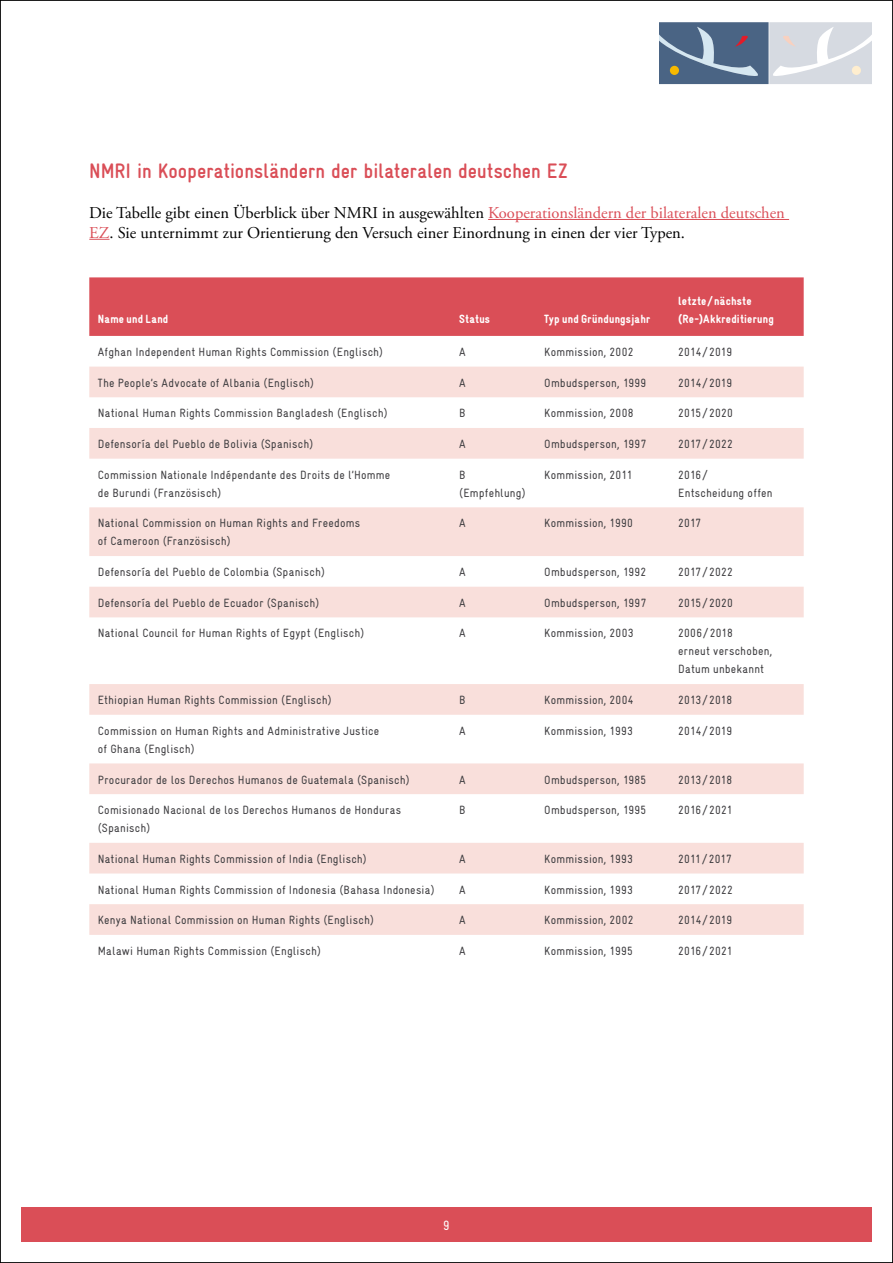
<style>
.page{position:relative;width:893px;height:1263px;background:#fff}
.page>*{position:absolute;margin:0;border:0;box-sizing:border-box;transform-origin:0 0}
.Headline_-_H2_nicht{font:700 condensed 21px "Gravur";color:#da4e57}
.Text{font:16.5px/19.8px "Adobe Garamond Pro";color:#000}
.t1{font:condensed 13.5px "Gravur";color:#fff}
.Tabelle_Body{font:condensed 12px/18px "Gravur";letter-spacing:.02em;color:#3e3d40}
.Tabelle_Head{font:900 condensed 12px/18px "Gravur";letter-spacing:.02em;color:#fff}
.Tabelle_Body-2{font:condensed 12px "Gravur";color:#3e3d40}
.s1{color:#da4e57}
</style>
<div class="page">
<div style="left:21px;top:1208px;width:851px;height:34px;background:#da4e57"></div>
<svg style="left:659px;top:22px;width:213px;height:62px;background:#99a7b8"></svg>
<div style="left:852px;top:66px;width:9px;height:9px;background:#ffeecf;border-radius:50%"></div>
<hr style="left:488px;top:219px;width:301px;height:1px;background:#da4e57">
<svg style="left:89px;top:239px;width:21px;height:1px"></svg>
<div style="left:89px;top:277px;width:715px;height:59px;background:#da4e57"></div>
<svg style="left:89px;top:367px;width:715px;height:568px"></svg>
<h2 class="Headline_-_H2_nicht" style="left:89px;top:159px;width:480px">NMRI in Kooperationsländern der bilateralen deutschen EZ</h2>
<p class="Text" style="left:89px;top:203px;width:697px">Die Tabelle gibt einen Überblick über NMRI in ausgewählten <span class="s1">Kooperationsländern der bilateralen deutschen<br>EZ</span>. Sie unternimmt zur Orientierung den Versuch einer Einordnung in einen der vier Typen.</p>
<p class="Tabelle_Head" style="left:98px;top:310px;width:72px">Name und Land</p>
<p class="Tabelle_Head" style="left:459px;top:310px;width:32px">Status</p>
<p class="Tabelle_Head" style="left:544px;top:310px;width:107px">Typ und Gründungsjahr</p>
<p class="Tabelle_Head" style="left:678px;top:292px;width:97px">letzte/nächste (Re-)Akkreditierung</p>
<p class="Tabelle_Body" style="left:98px;top:343px;width:287px">Afghan Independent Human Rights Commission (Englisch)</p>
<p class="Tabelle_Body" style="left:459px;top:343px;width:8px">A</p>
<p class="Tabelle_Body" style="left:544px;top:343px;width:91px">Kommission, 2002</p>
<p class="Tabelle_Body-2" style="left:678px;top:345px;width:55px">2014 / 2019</p>
<p class="Tabelle_Body" style="left:98px;top:374px;width:218px">The People’s Advocate of Albania (Englisch)</p>
<p class="Tabelle_Body" style="left:459px;top:374px;width:8px">A</p>
<p class="Tabelle_Body" style="left:544px;top:374px;width:104px">Ombudsperson, 1999</p>
<p class="Tabelle_Body-2" style="left:678px;top:376px;width:55px">2014 / 2019</p>
<p class="Tabelle_Body" style="left:98px;top:404px;width:291px">National Human Rights Commission Bangladesh (Englisch)</p>
<p class="Tabelle_Body" style="left:459px;top:404px;width:8px">B</p>
<p class="Tabelle_Body" style="left:544px;top:404px;width:91px">Kommission, 2008</p>
<p class="Tabelle_Body" style="left:678px;top:404px;width:56px">2015/2020</p>
<p class="Tabelle_Body" style="left:98px;top:435px;width:217px">Defensoría del Pueblo de Bolivia (Spanisch)</p>
<p class="Tabelle_Body" style="left:459px;top:435px;width:8px">A</p>
<p class="Tabelle_Body" style="left:544px;top:435px;width:104px">Ombudsperson, 1997</p>
<p class="Tabelle_Body" style="left:678px;top:435px;width:56px">2017/2022</p>
<p class="Tabelle_Body" style="left:98px;top:466px;width:294px">Commission Nationale Indépendante des Droits de l’Homme de Burundi (Französisch)</p>
<p class="Tabelle_Body" style="left:459px;top:466px;width:68px">B (Empfehlung)</p>
<p class="Tabelle_Body" style="left:544px;top:466px;width:90px">Kommission, 2011</p>
<p class="Tabelle_Body" style="left:678px;top:466px;width:96px">2016 /<br>Entscheidung offen</p>
<p class="Tabelle_Body" style="left:98px;top:514px;width:264px">National Commission on Human Rights and Freedoms of Cameroon (Französisch)</p>
<p class="Tabelle_Body" style="left:459px;top:514px;width:8px">A</p>
<p class="Tabelle_Body" style="left:544px;top:514px;width:90px">Kommission, 1990</p>
<p class="Tabelle_Body" style="left:678px;top:514px;width:25px">2017</p>
<p class="Tabelle_Body" style="left:98px;top:563px;width:229px">Defensoría del Pueblo de Colombia (Spanisch)</p>
<p class="Tabelle_Body" style="left:459px;top:563px;width:8px">A</p>
<p class="Tabelle_Body" style="left:544px;top:563px;width:104px">Ombudsperson, 1992</p>
<p class="Tabelle_Body" style="left:678px;top:563px;width:56px">2017/2022</p>
<p class="Tabelle_Body" style="left:98px;top:594px;width:223px">Defensoría del Pueblo de Ecuador (Spanisch)</p>
<p class="Tabelle_Body" style="left:459px;top:594px;width:8px">A</p>
<p class="Tabelle_Body" style="left:544px;top:594px;width:104px">Ombudsperson, 1997</p>
<p class="Tabelle_Body" style="left:678px;top:594px;width:56px">2015/2020</p>
<p class="Tabelle_Body" style="left:98px;top:624px;width:268px">National Council for Human Rights of Egypt (Englisch)</p>
<p class="Tabelle_Body" style="left:459px;top:624px;width:8px">A</p>
<p class="Tabelle_Body" style="left:544px;top:624px;width:91px">Kommission, 2003</p>
<p class="Tabelle_Body" style="left:678px;top:624px;width:95px">2006/2018<br>erneut verschoben,<br>Datum unbekannt</p>
<p class="Tabelle_Body" style="left:98px;top:691px;width:235px">Ethiopian Human Rights Commission (Englisch)</p>
<p class="Tabelle_Body" style="left:459px;top:691px;width:8px">B</p>
<p class="Tabelle_Body" style="left:544px;top:691px;width:91px">Kommission, 2004</p>
<p class="Tabelle_Body-2" style="left:678px;top:693px;width:55px">2013 / 2018</p>
<p class="Tabelle_Body" style="left:98px;top:722px;width:283px">Commission on Human Rights and Administrative Justice of Ghana (Englisch)</p>
<p class="Tabelle_Body" style="left:459px;top:722px;width:8px">A</p>
<p class="Tabelle_Body" style="left:544px;top:722px;width:90px">Kommission, 1993</p>
<p class="Tabelle_Body-2" style="left:678px;top:724px;width:55px">2014 / 2019</p>
<p class="Tabelle_Body" style="left:98px;top:770px;width:313px">Procurador de los Derechos Humanos de Guatemala (Spanisch)</p>
<p class="Tabelle_Body" style="left:459px;top:770px;width:8px">A</p>
<p class="Tabelle_Body" style="left:544px;top:770px;width:104px">Ombudsperson, 1985</p>
<p class="Tabelle_Body-2" style="left:678px;top:773px;width:55px">2013 / 2018</p>
<p class="Tabelle_Body" style="left:98px;top:801px;width:305px">Comisionado Nacional de los Derechos Humanos de Honduras (Spanisch)</p>
<p class="Tabelle_Body" style="left:459px;top:801px;width:8px">B</p>
<p class="Tabelle_Body" style="left:544px;top:801px;width:104px">Ombudsperson, 1995</p>
<p class="Tabelle_Body" style="left:678px;top:801px;width:56px">2016/2021</p>
<p class="Tabelle_Body" style="left:98px;top:850px;width:271px">National Human Rights Commission of India (Englisch)</p>
<p class="Tabelle_Body" style="left:459px;top:850px;width:8px">A</p>
<p class="Tabelle_Body" style="left:544px;top:850px;width:90px">Kommission, 1993</p>
<p class="Tabelle_Body-2" style="left:678px;top:852px;width:55px">2011 / 2017</p>
<p class="Tabelle_Body" style="left:98px;top:880px;width:338px">National Human Rights Commission of Indonesia (Bahasa Indonesia)</p>
<p class="Tabelle_Body" style="left:459px;top:880px;width:8px">A</p>
<p class="Tabelle_Body" style="left:544px;top:880px;width:90px">Kommission, 1993</p>
<p class="Tabelle_Body" style="left:678px;top:880px;width:56px">2017/2022</p>
<p class="Tabelle_Body" style="left:98px;top:911px;width:278px">Kenya National Commission on Human Rights (Englisch)</p>
<p class="Tabelle_Body" style="left:459px;top:911px;width:8px">A</p>
<p class="Tabelle_Body" style="left:544px;top:911px;width:91px">Kommission, 2002</p>
<p class="Tabelle_Body-2" style="left:678px;top:913px;width:55px">2014 / 2019</p>
<p class="Tabelle_Body" style="left:98px;top:942px;width:225px">Malawi Human Rights Commission (Englisch)</p>
<p class="Tabelle_Body" style="left:459px;top:942px;width:8px">A</p>
<p class="Tabelle_Body" style="left:544px;top:942px;width:90px">Kommission, 1995</p>
<p class="Tabelle_Body" style="left:678px;top:942px;width:56px">2016/2021</p>
<p class="t1" style="left:443px;top:1218px;width:8px">9</p>
</div>
